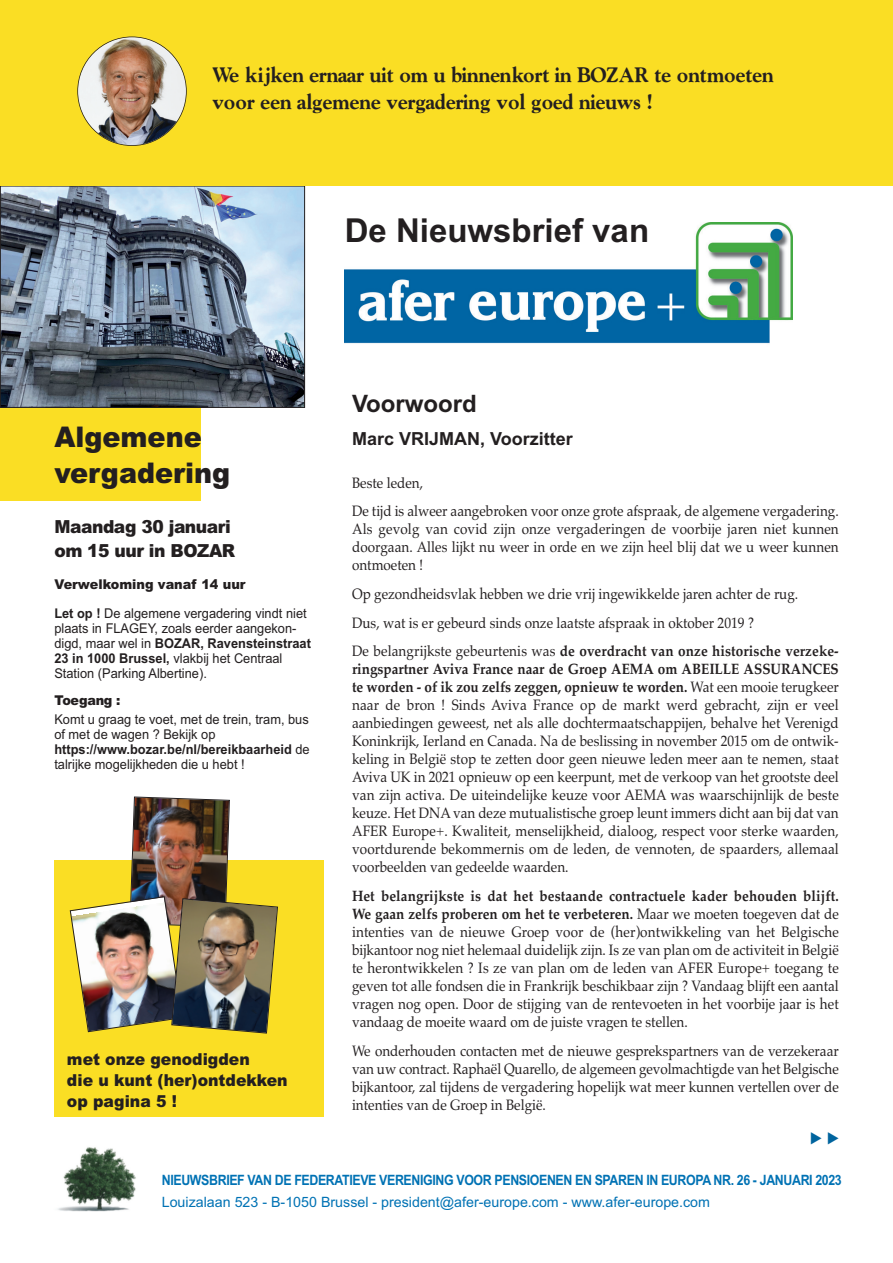
<style>
.page{position:relative;width:893px;height:1263px;background:#fff}
.page>*{position:absolute;margin:0;border:0;box-sizing:border-box;transform-origin:0 0}
.t1{font:700 33px "Arial";color:#231f20}
.t2{font:900 28.5px/36px "Arial";color:#231f20;scale:.95 1}
.t3{font:700 24px "Arial";color:#231f20}
.t4{font:21px/27px "Goudy Black SSK";color:#231f20;scale:.95 1}
.t5{font:900 18px/24px "Arial";letter-spacing:-.025em;color:#231f20;scale:.95 1}
.t6{font:700 18px "Arial";color:#231f20}
.t7{font:900 16.5px/21px "Arial";color:#231f20;scale:.95 1}
.t8{font:15px/18px "Palatino";color:#231f20;text-align:justify;scale:.9 1}
.t9{font:700 14.25px "Arial";letter-spacing:-.03em;color:#0072b4;scale:.87 1}
.t10{font:14.25px "Arial";color:#0072b4}
.t11{font:13.5px/15px "Arial";color:#231f20;scale:.95 1}
.t12{font:900 13.5px "Arial";letter-spacing:-.025em;color:#231f20;scale:.95 1}
.s1{font-weight:900}
.s2{font-weight:700}
</style>
<div class="page">
<div style="left:0;top:402px;width:200px;height:99px;background:#fade24"></div>
<img style="left:2px;top:188px;width:301px;height:218px">
<div style="left:0;top:186px;width:305px;height:222px;border:1px solid #231f20"></div>
<div style="left:0;top:0;width:893px;height:186px;background:#fade24"></div>
<div style="left:54px;top:860px;width:270px;height:257px;background:#fade24"></div>
<img style="left:345px;top:223px;width:447px;height:121px">
<img style="left:78px;top:37px;width:108px;height:108px;border-radius:50%">
<div style="left:77px;top:37px;width:110px;height:109px;border:2px solid #231f20;border-radius:50%"></div>
<img style="left:69px;top:796px;width:209px;height:238px">
<img style="left:58px;top:1147px;width:78px;height:65px">
<h3 class="t4" style="left:212px;top:62px;width:593px">We kijken ernaar uit om u binnenkort in BOZAR te ontmoeten voor een algemene vergadering vol goed nieuws !</h3>
<h1 class="t1" style="left:345px;top:211px;width:306px">De Nieuwsbrief van</h1>
<h2 class="t2" style="left:54px;top:421px;width:187px">Algemene vergadering</h2>
<p class="t5" style="left:54px;top:517px;width:192px">Maandag 30 januari om 15 uur in BOZAR</p>
<p class="t11" style="left:54px;top:572px;width:267px;line-height:28.2px"><span class="s1">Verwelkoming vanaf 14 uur<br></span><span class="s2">Let op !</span> De algemene vergadering vindt niet</p>
<p class="t11" style="left:54px;top:622px;width:272px">plaats in FLAGEY, zoals eerder aangekon&shy;digd, maar wel in <span class="s2">BOZAR, Ravensteinstraat 23 in 1000 Brussel,</span> vlakbij het Centraal Station (Parking Albertine).</p>
<p class="t12" style="left:54px;top:695px;width:71px">Toegang :</p>
<p class="t11" style="left:54px;top:713px;width:270px">Komt u graag te voet, met de trein, tram, bus of met de wagen ? Bekijk op <span class="s2">https://www.bozar.be/nl/bereikbaarheid</span> de talrijke mogelijkheden die u hebt !</p>
<p class="t7" style="left:67px;top:1051px;width:234px">met onze genodigden<br>die u kunt (her)ontdekken op pagina 5 !</p>
<h3 class="t3" style="left:352px;top:389px;width:126px">Voorwoord</h3>
<p class="t6" style="left:352px;top:428px;width:222px">Marc VRIJMAN, Voorzitter</p>
<p class="t8" style="left:352px;top:470px;width:542px;line-height:28.7px">Beste leden,<br>De tijd is alweer aangebroken voor onze grote afspraak, de algemene vergadering.</p>
<p class="t8" style="left:352px;top:522px;width:542px">Als gevolg van covid zijn onze vergaderingen de voorbije jaren niet kunnen doorgaan. Alles lijkt nu weer in orde en we zijn heel blij dat we u weer kunnen ontmoeten !</p>
<p class="t8" style="left:352px;top:581px;width:542px;line-height:28.7px;text-align:left">Op gezondheidsvlak hebben we drie vrij ingewikkelde jaren achter de rug.<br>Dus, wat is er gebeurd sinds onze laatste afspraak in oktober 2019 ?<br>De belangrijkste gebeurtenis was <span class="s2">de overdracht van onze historische verzeke-</span></p>
<p class="t8" style="left:352px;top:662px;width:542px"><span class="s2">ringspartner Aviva France naar de Groep AEMA om ABEILLE ASSURANCES te worden - of ik zou zelfs zeggen, opnieuw te worden.</span> Wat een mooie terugkeer naar de bron ! Sinds Aviva France op de markt werd gebracht, zijn er veel aanbiedingen geweest, net als alle dochtermaatschappijen, behalve het Verenigd Koninkrijk, Ierland en Canada. Na de beslissing in november 2015 om de ontwik&shy;keling in België stop te zetten door geen nieuwe leden meer aan te nemen, staat Aviva UK in 2021 opnieuw op een keerpunt, met de verkoop van het grootste deel van zijn activa. De uiteindelijke keuze voor AEMA was waarschijnlijk de beste keuze. Het DNA van deze mutualistische groep leunt immers dicht aan bij dat van AFER Europe+. Kwaliteit, menselijkheid, dialoog, respect voor sterke waarden, voortdurende bekommernis om de leden, de vennoten, de spaarders, allemaal voorbeelden van gedeelde waarden.</p>
<p class="t8" style="left:352px;top:888px;width:542px"><span class="s2">Het belangrijkste is dat het bestaande contractuele kader behouden blijft.<br>We gaan zelfs proberen om het te verbeteren.</span> Maar we moeten toegeven dat de intenties van de nieuwe Groep voor de (her)ontwikkeling van het Belgische bijkantoor nog niet helemaal duidelijk zijn. Is ze van plan om de activiteit in België te herontwikkelen ? Is ze van plan om de leden van AFER Europe+ toegang te geven tot alle fondsen die in Frankrijk beschikbaar zijn ? Vandaag blijft een aantal vragen nog open. Door de stijging van de rentevoeten in het voorbije jaar is het vandaag de moeite waard om de juiste vragen te stellen.</p>
<p class="t8" style="left:352px;top:1043px;width:542px">We onderhouden contacten met de nieuwe gesprekspartners van de verzekeraar van uw contract. Raphaël Quarello, de algemeen gevolmachtigde van het Belgische bijkantoor, zal tijdens de vergadering hopelijk wat meer kunnen vertellen over de intenties van de Groep in België.</p>
<p class="t9" style="left:162px;top:1172px;width:783px">NIEUWSBRIEF VAN DE FEDERATIEVE VERENIGING VOOR PENSIOENEN EN SPAREN IN EUROPA NR. 26 - JANUARI 2023</p>
<p class="t10" style="left:162px;top:1196px;width:550px">Louizalaan 523 - B-1050 Brussel - president@afer-europe.com - www.afer-europe.com</p>
</div>
